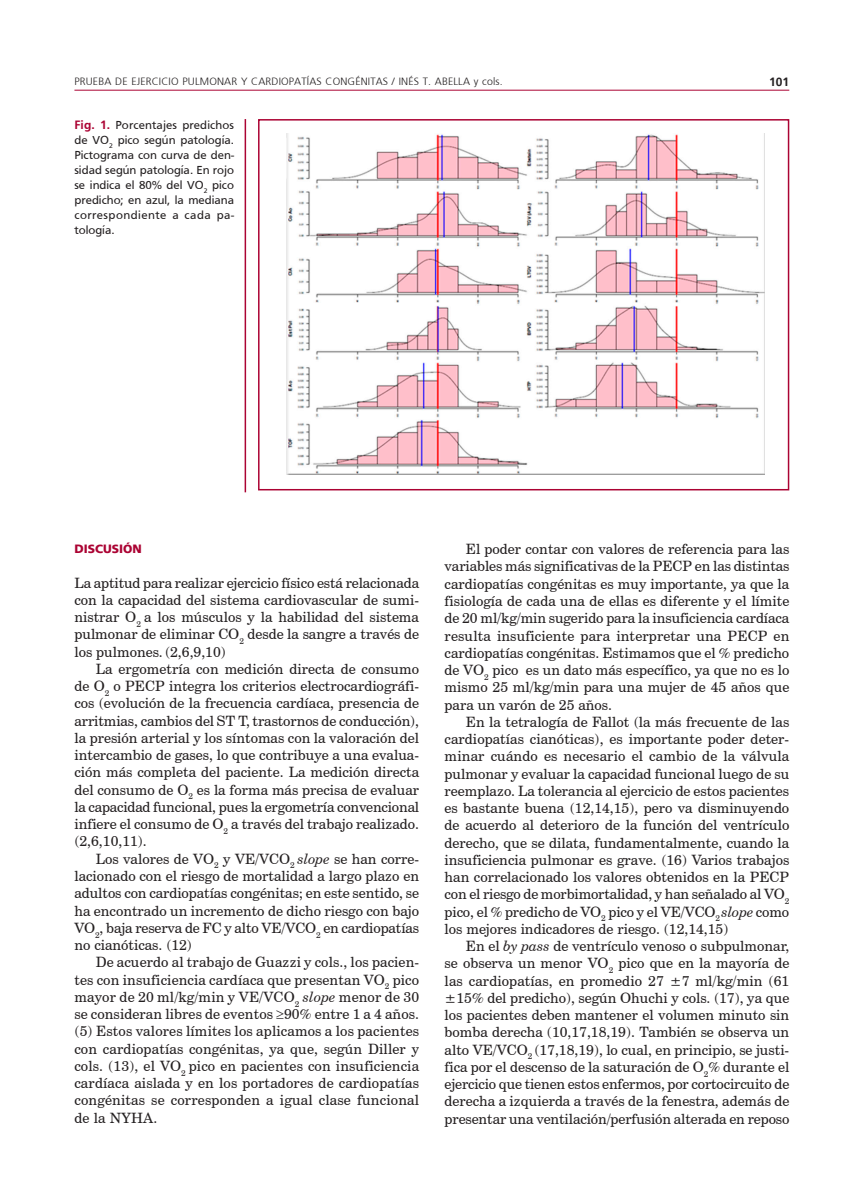
<style>
.page{position:relative;width:851px;height:1191px;background:#fff}
.page>*{position:absolute;margin:0;border:0;box-sizing:border-box;transform-origin:0 0}
.texto{font:14.25px/17.2px "Century Schoolbook BT";color:#231f20;text-align:justify}
.texto1{font:14.25px/17.2px "Century Schoolbook BT";color:#231f20;text-align:justify}
.epigrafe_horizontal{font:12px/15px "Frutiger";color:#231f20;text-align:justify}
.subtit{font:900 12px "Frutiger";color:#ab0333}
.t1{font:700 12px "Frutiger";color:#231f20}
.t2{font:300 10.5px "Frutiger";letter-spacing:.015em;color:#231f20}
.s1{font-weight:700;color:#ab0333}
.s2{font-style:italic}
</style>
<div class="page">
<hr style="left:74px;top:90px;width:715px;height:1px;background:#ab0333">
<img style="left:287px;top:133px;width:477px;height:342px">
<div style="left:258px;top:119px;width:531px;height:371px;border:2px solid #ab0333"></div>
<hr style="left:244px;top:119px;width:2px;height:373px;background:#ab0333">
<p class="t2" style="left:74px;top:76px;width:429px">PRUEBA DE EJERCICIO PULMONAR Y CARDIOPATÍAS CONGÉNITAS / INÉS T. ABELLA y cols.</p>
<p class="t1" style="left:769px;top:75px;width:22px">101</p>
<p class="epigrafe_horizontal" style="left:74px;top:117px;width:161px"><span class="s1">Fig. 1.</span> Porcentajes predichos de VO<sub>2</sub> pico según patología.<br>Pictograma con curva de den&shy;sidad según patología. En rojo se indica el 80% del VO<sub>2</sub> pico predicho; en azul, la mediana correspondiente a cada pa&shy;tología.</p>
<p class="subtit" style="left:74px;top:542px;width:69px">DISCUSIÓN</p>
<p class="texto1" style="left:74px;top:574px;width:346px">La aptitud para realizar ejercicio físico está relacionada con la capacidad del sistema cardiovascular de sumi&shy;nistrar O<sub>2</sub> a los músculos y la habilidad del sistema pulmonar de eliminar CO<sub>2</sub> desde la sangre a través de los pulmones. (2,6,9,10)</p>
<p class="texto" style="left:74px;top:660px;width:346px;text-indent:21px">La ergometría con medición directa de consumo de O<sub>2</sub> o PECP integra los criterios electrocardiográfi&shy;cos (evolución de la frecuencia cardíaca, presencia de arritmias, cambios del ST T, trastornos de conducción), la presión arterial y los síntomas con la valoración del intercambio de gases, lo que contribuye a una evalua&shy;ción más completa del paciente. La medición directa del consumo de O<sub>2</sub> es la forma más precisa de evaluar la capacidad funcional, pues la ergometría convencional infiere el consumo de O<sub>2</sub> a través del trabajo realizado. (2,6,10,11).</p>
<p class="texto" style="left:74px;top:850px;width:346px;text-indent:21px">Los valores de VO<sub>2</sub> y VE/VCO<sub>2</sub> <span class="s2">slope</span> se han corre&shy;lacionado con el riesgo de mortalidad a largo plazo en adultos con cardiopatías congénitas; en este sentido, se ha encontrado un incremento de dicho riesgo con bajo VO<sub>2</sub>, baja reserva de FC y alto VE/VCO<sub>2</sub> en cardiopatías no cianóticas. (12)</p>
<p class="texto" style="left:74px;top:953px;width:346px;text-indent:21px">De acuerdo al trabajo de Guazzi y cols., los pacien&shy;tes con insuficiencia cardíaca que presentan VO<sub>2</sub> pico mayor de 20 ml/kg/min y VE/VCO<sub>2</sub> <span class="s2">slope</span> menor de 30 se consideran libres de eventos ≥90% entre 1 a 4 años. (5) Estos valores límites los aplicamos a los pacientes con cardiopatías congénitas, ya que, según Diller y cols. (13), el VO<sub>2</sub> pico en pacientes con insuficiencia cardíaca aislada y en los portadores de cardiopatías congénitas se corresponden a igual clase funcional de la NYHA.</p>
<p class="texto" style="left:444px;top:540px;width:346px;text-indent:21px">El poder contar con valores de referencia para las variables más significativas de la PECP en las distintas cardiopatías congénitas es muy importante, ya que la fisiología de cada una de ellas es diferente y el límite de 20 ml/kg/min sugerido para la insuficiencia cardíaca resulta insuficiente para interpretar una PECP en cardiopatías congénitas. Estimamos que el % predicho de VO<sub>2</sub> pico es un dato más específico, ya que no es lo mismo 25 ml/kg/min para una mujer de 45 años que para un varón de 25 años.</p>
<p class="texto" style="left:444px;top:713px;width:346px;text-indent:21px">En la tetralogía de Fallot (la más frecuente de las cardiopatías cianóticas), es importante poder deter&shy;minar cuándo es necesario el cambio de la válvula pulmonar y evaluar la capacidad funcional luego de su reemplazo. La tolerancia al ejercicio de estos pacientes es bastante buena (12,14,15), pero va disminuyendo de acuerdo al deterioro de la función del ventrículo derecho, que se dilata, fundamentalmente, cuando la insuficiencia pulmonar es grave. (16) Varios trabajos han correlacionado los valores obtenidos en la PECP con el riesgo de morbimortalidad, y han señalado al VO<sub>2 </sub>pico, el % predicho de VO<sub>2</sub> pico y el VE/VCO<sub>2</sub> <span class="s2">slope</span> como los mejores indicadores de riesgo. (12,14,15)</p>
<p class="texto" style="left:444px;top:937px;width:346px;text-indent:21px">En el <span class="s2">by pass</span> de ventrículo venoso o subpulmonar, se observa un menor VO<sub>2</sub> pico que en la mayoría de las cardiopatías, en promedio 27 ±7 ml/kg/min (61 ±15% del predicho), según Ohuchi y cols. (17), ya que los pacientes deben mantener el volumen minuto sin bomba derecha (10,17,18,19). También se observa un alto VE/VCO<sub>2</sub> (17,18,19), lo cual, en principio, se justi&shy;fica por el descenso de la saturación de O<sub>2</sub>% durante el ejercicio que tienen estos enfermos, por cortocircuito de derecha a izquierda a través de la fenestra, además de presentar una ventilación/perfusión alterada en reposo</p>
</div>
